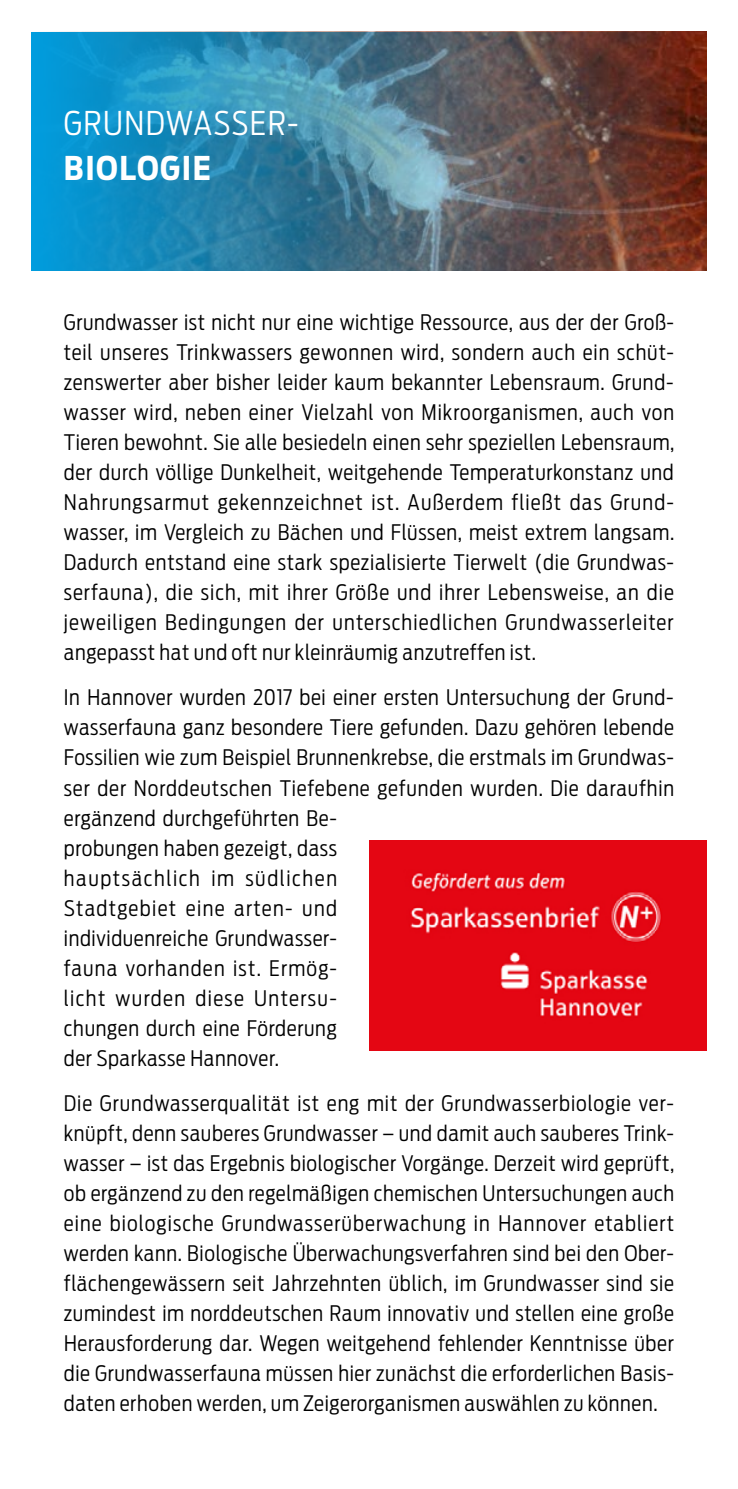
<style>
.page{position:relative;width:738px;height:1489px;background:#fff}
.page>*{position:absolute;margin:0;border:0;box-sizing:border-box;transform-origin:0 0}
.t1{font:300 32.5px "Antenna Cond";letter-spacing:.04em;color:#fff}
.t2{font:700 32.5px "Antenna Cond";letter-spacing:.045em;color:#fff}
.t3{font:300 21.25px/30px "Antenna Cond";letter-spacing:.03em;color:#000;text-align:justify}
</style>
<div class="page">
<img style="left:32px;top:32px;width:673px;height:238px">
<img style="left:369px;top:840px;width:336px;height:210px">
<h1 class="t1" style="left:64px;top:104px;width:233px">GRUNDWASSER-</h1>
<h1 class="t2" style="left:64px;top:149px;width:148px">BIOLOGIE</h1>
<p class="t3" style="left:64px;top:307px;width:611px">Grundwasser ist nicht nur eine wichtige Ressource, aus der der Groß&shy;teil unseres Trinkwassers gewonnen wird, sondern auch ein schüt&shy;zenswerter aber bisher leider kaum bekannter Lebensraum. Grund&shy;wasser wird, neben einer Vielzahl von Mikroorganismen, auch von Tieren bewohnt. Sie alle besiedeln einen sehr speziellen Lebensraum, der durch völlige Dunkelheit, weitgehende Temperaturkonstanz und Nahrungsarmut gekennzeichnet ist. Außerdem fließt das Grund&shy;wasser, im Vergleich zu Bächen und Flüssen, meist extrem langsam.<br>Dadurch entstand eine stark spezialisierte Tierwelt (die Grundwas&shy;serfauna), die sich, mit ihrer Größe und ihrer Lebensweise, an die jeweiligen Bedingungen der unterschiedlichen Grundwasserleiter angepasst hat und oft nur kleinräumig anzutreffen ist.</p>
<p class="t3" style="left:64px;top:682px;width:611px;text-align:left">In Hannover wurden 2017 bei einer ersten Untersuchung der Grund&shy;wasserfauna ganz besondere Tiere gefunden. Dazu gehören lebende Fossilien wie zum Beispiel Brunnenkrebse, die erstmals im Grundwas&shy;ser der Norddeutschen Tiefebene gefunden wurden. Die daraufhin ergänzend durchgeführten Be-<br>probungen haben gezeigt, dass<br>hauptsächlich im südlichen<br>Stadtgebiet eine arten- und<br>individuenreiche Grundwasser-<br>fauna vorhanden ist. Ermög-<br>licht wurden diese Untersu-<br>chungen durch eine Förderung<br>der Sparkasse Hannover.</p>
<p class="t3" style="left:64px;top:1087px;width:611px">Die Grundwasserqualität ist eng mit der Grundwasserbiologie ver&shy;knüpft, denn sauberes Grundwasser – und damit auch sauberes Trink&shy;wasser – ist das Ergebnis biologischer Vorgänge. Derzeit wird geprüft, ob ergänzend zu den regelmäßigen chemischen Untersuchungen auch eine biologische Grundwasserüberwachung in Hannover etabliert werden kann. Biologische Überwachungsverfahren sind bei den Ober&shy;flächengewässern seit Jahrzehnten üblich, im Grundwasser sind sie zumindest im norddeutschen Raum innovativ und stellen eine große Herausforderung dar. Wegen weitgehend fehlender Kenntnisse über die Grundwasserfauna müssen hier zunächst die erforderlichen Basis&shy;daten erhoben werden, um Zeigerorganismen auswählen zu können.</p>
</div>
